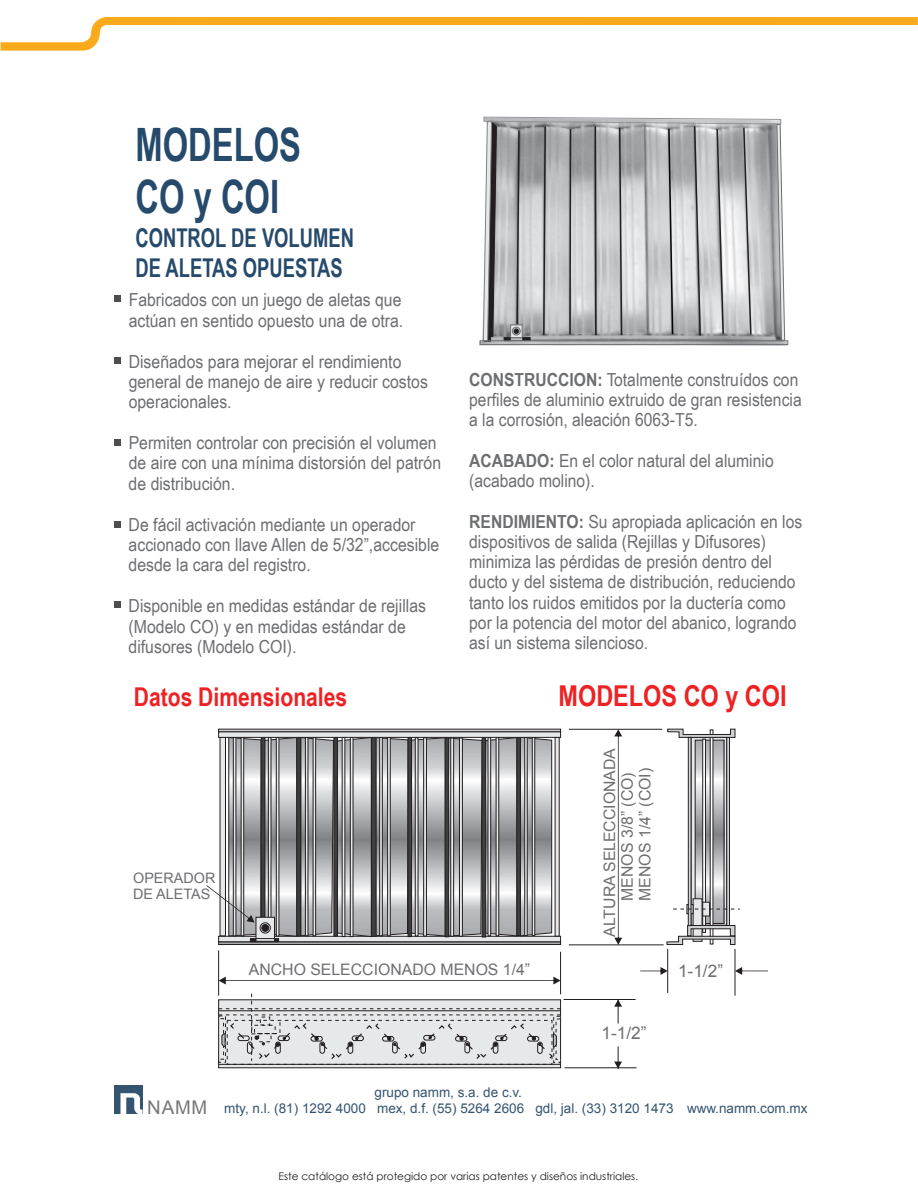
<style>
.page{position:relative;width:918px;height:1188px;background:#fff}
.page>*{position:absolute;margin:0;border:0;box-sizing:border-box;transform-origin:0 0}
.t1{font:700 46.05px/52.7px "Arial Narrow";color:#264a6b;scale:.87 1}
.t2{font:700 28.8px "Arial Narrow";color:#ee2123}
.t3{font:700 25.95px/29.5px "Arial Narrow";color:#264a6b;scale:.87 1}
.t4{font:700 25.95px "Arial Narrow";color:#ee2123}
.t5{font:18px/20.4px "Arial Narrow";color:#6d6e71;scale:1.07 1}
.t6{font:18px/20.2px "Arial Narrow";color:#6d6e71;scale:1.06 1}
.t7{font:17.25px "Arial";color:#6d6e71}
.t8{font:15.75px/17.7px "Arial";color:#6d6e71}
.t9{font:14.4px/16px "Arial";color:#6d6e71}
.t10{font:13.5px/16.6px "Arial";color:#355470}
.t11{font:10.5px "Century Gothic";color:#231f20}
.s1{font-weight:700}
.s2{font-size:18.9px;color:#787778}
</style>
<div class="page">
<svg style="left:691px;top:738px;width:35px;height:187px"></svg>
<div style="left:218px;top:729px;width:343px;height:3px;background:#d1d2d4;border:1px solid #231f20"></div>
<svg style="left:218px;top:942px;width:343px;height:3px"></svg>
<svg style="left:218px;top:936px;width:343px;height:6px"></svg>
<svg style="left:555px;top:738px;width:5px;height:199px"></svg>
<hr style="left:250px;top:938px;width:29px;height:4px;background:#231f20">
<div style="left:256px;top:917px;width:19px;height:25px;background:#d8d9da;border:1px solid #231f20"></div>
<svg style="left:726px;top:738px;width:4px;height:187px"></svg>
<img style="left:697px;top:742px;width:25px;height:180px">
<div style="left:695px;top:740px;width:29px;height:184px;border:1px solid #231f20"></div>
<div style="left:710px;top:729px;width:3px;height:215px;background:#fff;border:1px solid #231f20"></div>
<svg style="left:702px;top:739px;width:4px;height:186px"></svg>
<svg style="left:667px;top:728px;width:69px;height:10px"></svg>
<div style="left:693px;top:898px;width:9px;height:44px;background:#e7e8e9;border:1px solid #231f20"></div>
<svg style="left:687px;top:904px;width:6px;height:10px"></svg>
<div style="left:702px;top:902px;width:8px;height:14px;background:#e7e8e9;border:1px solid #231f20"></div>
<svg style="left:666px;top:925px;width:70px;height:20px"></svg>
<div style="left:688px;top:737px;width:3px;height:189px;background:#d1d2d4;border:1px solid #231f20"></div>
<svg style="left:673px;top:909px;width:67px;height:1px"></svg>
<div style="left:218px;top:999px;width:343px;height:69px;background:#e7e8e9;border:1px solid #231f20"></div>
<hr style="left:218px;top:1064px;width:343px;height:1px;background:#231f20">
<div style="left:227px;top:1020px;width:325px;height:45px;border:1px dashed #231f20"></div>
<svg style="left:218px;top:994px;width:343px;height:69px"></svg>
<hr style="left:569px;top:729px;width:93px;height:1px;background:#231f20">
<hr style="left:569px;top:944px;width:95px;height:1px;background:#231f20">
<svg style="left:614px;top:729px;width:8px;height:216px"></svg>
<hr style="left:667px;top:949px;width:1px;height:44px;background:#231f20">
<hr style="left:735px;top:949px;width:1px;height:47px;background:#231f20">
<svg style="left:640px;top:967px;width:28px;height:8px"></svg>
<svg style="left:735px;top:967px;width:33px;height:8px"></svg>
<hr style="left:218px;top:950px;width:1px;height:46px;background:#231f20">
<hr style="left:560px;top:952px;width:1px;height:42px;background:#231f20">
<svg style="left:219px;top:977px;width:342px;height:8px"></svg>
<svg style="left:206px;top:738px;width:346px;height:201px;background:#a3a3a5"></svg>
<hr style="left:564px;top:999px;width:72px;height:1px;background:#231f20">
<hr style="left:565px;top:1068px;width:72px;height:1px;background:#231f20">
<svg style="left:614px;top:1000px;width:8px;height:23px"></svg>
<svg style="left:614px;top:1047px;width:8px;height:22px"></svg>
<div style="left:238px;top:1036px;width:12px;height:5px;border:1px solid #231f20;border-radius:2px"></div>
<div style="left:278px;top:1036px;width:12px;height:5px;border:1px solid #231f20;border-radius:2px"></div>
<div style="left:247px;top:1042px;width:5px;height:12px;border:1px solid #231f20;border-radius:2px"></div>
<div style="left:311px;top:1036px;width:12px;height:5px;border:1px solid #231f20;border-radius:2px"></div>
<div style="left:352px;top:1036px;width:12px;height:5px;border:1px solid #231f20;border-radius:2px"></div>
<div style="left:382px;top:1036px;width:12px;height:5px;border:1px solid #231f20;border-radius:2px"></div>
<div style="left:423px;top:1035px;width:12px;height:5px;border:1px solid #231f20;border-radius:2px"></div>
<div style="left:455px;top:1036px;width:12px;height:5px;border:1px solid #231f20;border-radius:2px"></div>
<div style="left:495px;top:1036px;width:12px;height:5px;border:1px solid #231f20;border-radius:2px"></div>
<div style="left:527px;top:1036px;width:12px;height:5px;border:1px solid #231f20;border-radius:2px"></div>
<div style="left:275px;top:1042px;width:6px;height:12px;border:1px solid #231f20;border-radius:2px"></div>
<div style="left:320px;top:1042px;width:5px;height:12px;border:1px solid #231f20;border-radius:2px"></div>
<div style="left:348px;top:1042px;width:5px;height:12px;border:1px solid #231f20;border-radius:2px"></div>
<div style="left:392px;top:1041px;width:6px;height:12px;border:1px solid #231f20;border-radius:2px"></div>
<div style="left:421px;top:1042px;width:5px;height:12px;border:1px solid #231f20;border-radius:2px"></div>
<div style="left:465px;top:1041px;width:5px;height:12px;border:1px solid #231f20;border-radius:2px"></div>
<div style="left:493px;top:1042px;width:5px;height:12px;border:1px solid #231f20;border-radius:2px"></div>
<div style="left:537px;top:1042px;width:6px;height:12px;border:1px solid #231f20;border-radius:2px"></div>
<img style="left:479px;top:322px;width:308px;height:24px">
<svg style="left:483px;top:117px;width:302px;height:224px;background:#b7b8ba"></svg>
<div style="left:480px;top:341px;width:308px;height:4px;border:1px solid #6d6e71"></div>
<svg style="left:218px;top:732px;width:343px;height:6px;background:#b7b7b8"></svg>
<div style="left:114px;top:296px;width:7px;height:6px;background:#4d4d4d"></div>
<div style="left:114px;top:357px;width:7px;height:6px;background:#4d4d4d"></div>
<div style="left:114px;top:439px;width:7px;height:7px;background:#4d4d4d"></div>
<div style="left:114px;top:521px;width:7px;height:6px;background:#4d4d4d"></div>
<div style="left:114px;top:601px;width:7px;height:6px;background:#4d4d4d"></div>
<div style="left:114px;top:1086px;width:29px;height:28px;background:#355470"></div>
<svg style="left:121px;top:1093px;width:22px;height:21px"></svg>
<svg style="left:0;top:17px;width:918px;height:34px"></svg>
<h1 class="t1" style="left:135px;top:116px;width:192px">MODELOS<br>CO y COI</h1>
<h3 class="t3" style="left:135px;top:222px;width:253px">CONTROL DE VOLUMEN<br>DE ALETAS OPUESTAS</h3>
<p class="t5" style="left:129px;top:289px;width:258px">Fabricados con un juego de aletas que actúan en sentido opuesto una de otra.</p>
<p class="t5" style="left:129px;top:350px;width:281px">Diseñados para mejorar el rendimiento general de manejo de aire y reducir costos operacionales.</p>
<p class="t5" style="left:129px;top:432px;width:294px">Permiten controlar con precisión el volumen de aire con una mínima distorsión del patrón de distribución.</p>
<p class="t5" style="left:129px;top:513px;width:292px">De fácil activación mediante un operador accionado con llave Allen de 5/32”,accesible desde la cara del registro.</p>
<p class="t5" style="left:129px;top:595px;width:280px">Disponible en medidas estándar de rejillas (Modelo CO) y en medidas estándar de difusores (Modelo COI).</p>
<p class="t6" style="left:469px;top:369px;width:315px"><span class="s1">CONSTRUCCION:</span> Totalmente construídos con perfiles de aluminio extruido de gran resistencia a la corrosión, aleación 6063-T5.</p>
<p class="t6" style="left:469px;top:450px;width:289px"><span class="s1">ACABADO:</span> En el color natural del aluminio (acabado molino).</p>
<p class="t6" style="left:469px;top:510px;width:316px"><span class="s1">RENDIMIENTO:</span> Su apropiada aplicación en los dispositivos de salida (Rejillas y Difusores) minimiza las pérdidas de presión dentro del ducto y del sistema de distribución, reduciendo tanto los ruidos emitidos por la ductería como por la potencia del motor del abanico, logrando así un sistema silencioso.</p>
<h3 class="t4" style="left:134px;top:677px;width:215px">Datos Dimensionales</h3>
<h2 class="t2" style="left:559px;top:674px;width:230px">MODELOS CO y COI</h2>
<p class="t9" style="left:133px;top:870px;width:84px">OPERADOR<br>DE ALETAS</p>
<p class="t8" style="left:249px;top:961px;width:283px">ANCHO SELECCIONADO MENOS 1/4”</p>
<p class="t8" style="left:601px;top:901px;width:154px;text-indent:-36px;rotate:-90deg">ALTURA SELECCIONADA<br>MENOS 3/8” (CO)<br>MENOS 1/4” (COI)</p>
<p class="t7" style="left:601px;top:1022px;width:47px">1-1/2”</p>
<p class="t7" style="left:678px;top:960px;width:47px">1-1/2”</p>
<p class="t10" style="left:147px;top:1084px;width:662px;text-indent:227px">grupo namm, s.a. de c.v.<br><span class="s2">NAMM</span> mty, n.l. (81) 1292 4000 mex, d.f. (55) 5264 2606 gdl, jal. (33) 3120 1473 www.namm.com.mx</p>
<p class="t11" style="left:279px;top:1169px;width:361px">Este catálogo está protegido por varias patentes y diseños industriales.</p>
</div>
